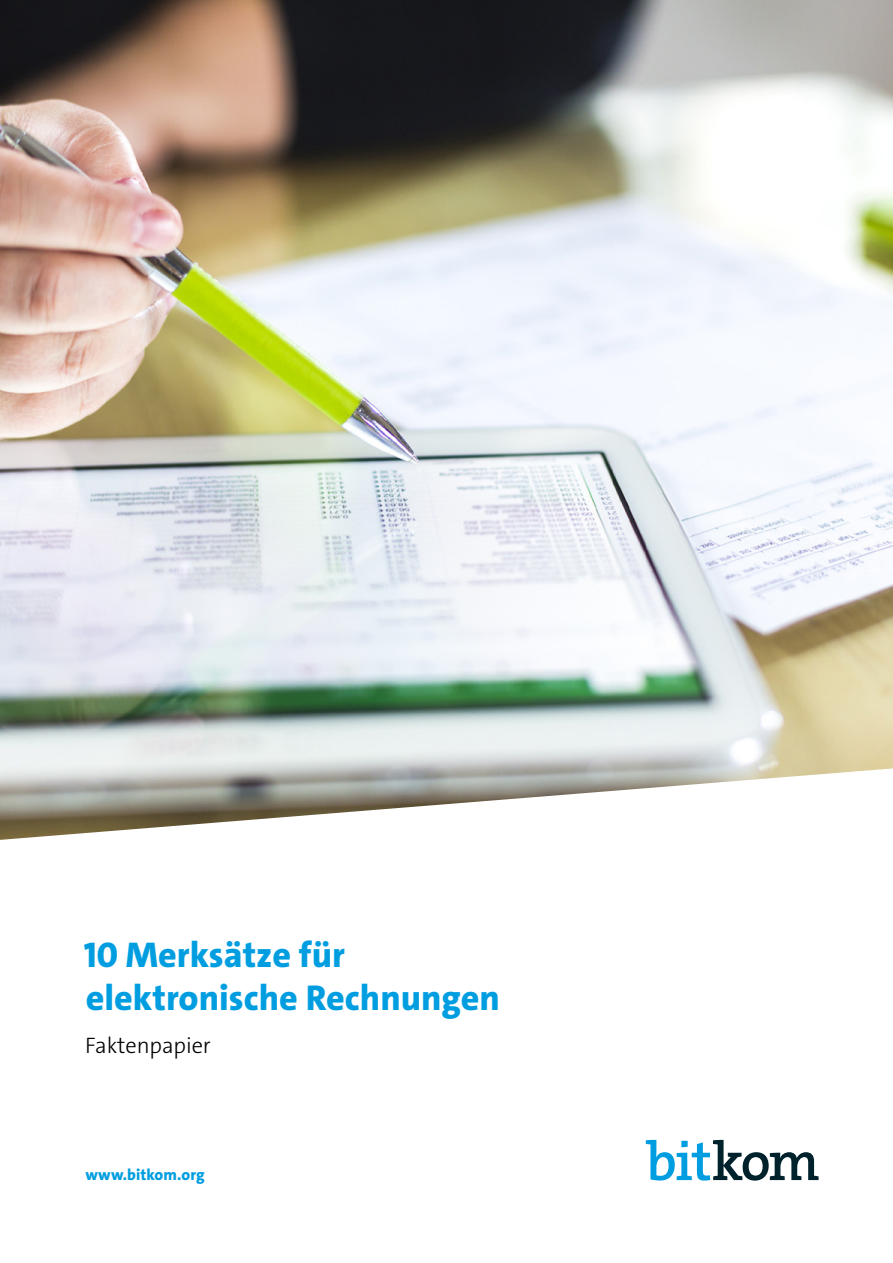
<style>
.page{position:relative;width:893px;height:1263px;background:#fff}
.page>*{position:absolute;margin:0;border:0;box-sizing:border-box;transform-origin:0 0}
.t1{font:800 36px/42.5px "The Sans C4 s";color:#009ee0}
.t2{font:300 22.5px "The Sans C4 s";letter-spacing:-.005em;color:#000}
.t3{font:800 15.75px "The Sans C4 s";letter-spacing:.005em;color:#009ee0}
</style>
<div class="page">
<svg style="left:646px;top:1140px;width:173px;height:40px"></svg>
<img style="left:0;top:0;width:893px;height:840px">
<p class="t1" style="left:84px;top:934px;width:418px">10 Merksätze für elektronische Rechnungen</p>
<p class="t2" style="left:85px;top:1030px;width:127px">Faktenpapier</p>
<p class="t3" style="left:85px;top:1164px;width:121px">www.bitkom.org</p>
</div>
